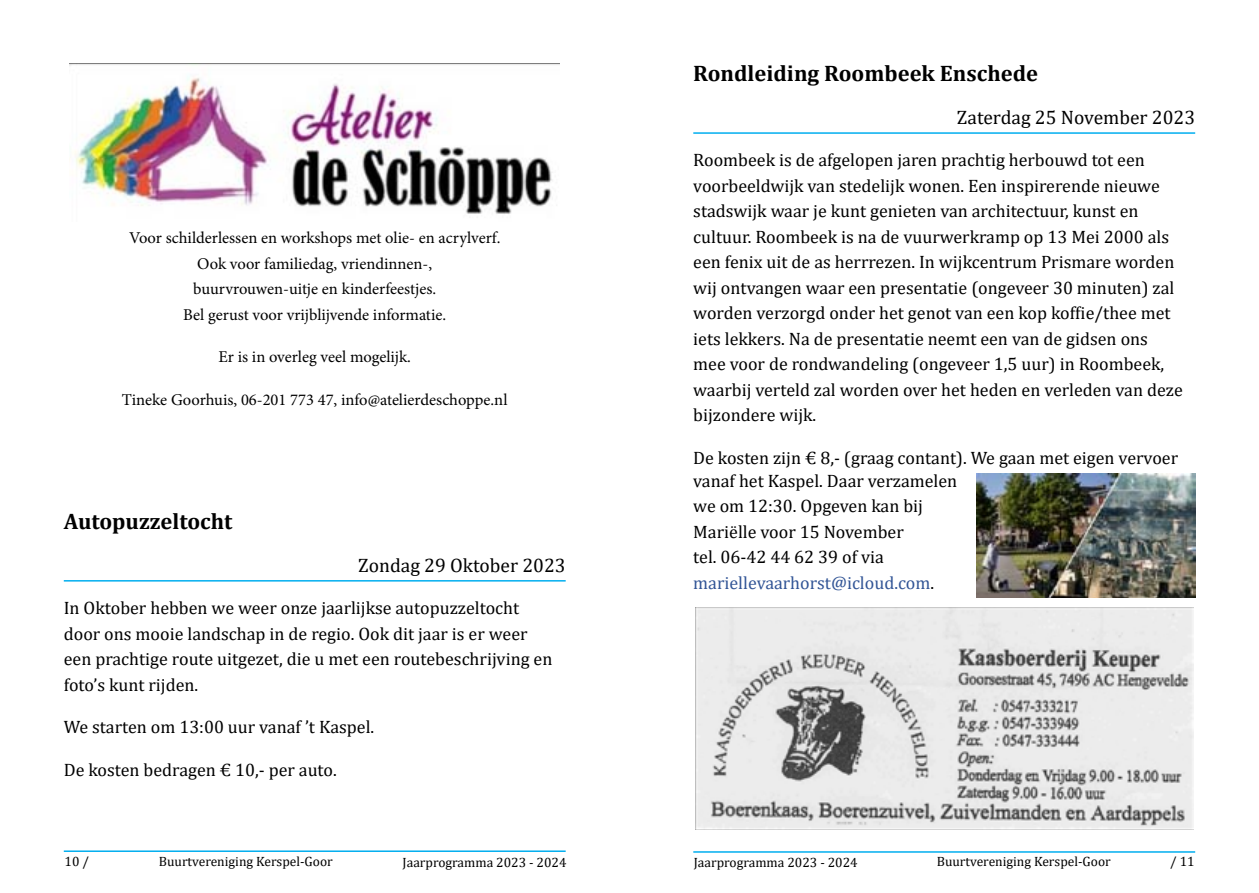
<style>
.page{position:relative;width:1259px;height:893px;background:#fff}
.page>*{position:absolute;margin:0;border:0;box-sizing:border-box;transform-origin:0 0}
.t1{font:700 22.5px "Cambria";color:#000}
.t2{font:19.5px "Cambria";color:#000}
.t3{font:18px/25.5px "Cambria";color:#000}
.t4{font:16.5px/25.5px "Minion Pro";color:#000;text-align:center}
.t5{font:13.5px "Cambria";color:#000}
.s1{color:#325596}
</style>
<div class="page">
<hr style="left:64px;top:850px;width:502px;height:2px;background:#00aeef">
<hr style="left:693px;top:851px;width:502px;height:2px;background:#00aeef">
<hr style="left:693px;top:132px;width:502px;height:2px;background:#00aeef">
<img style="left:976px;top:473px;width:219px;height:124px">
<hr style="left:64px;top:580px;width:502px;height:2px;background:#00aeef">
<img style="left:69px;top:64px;width:491px;height:150px">
<img style="left:695px;top:607px;width:498px;height:222px">
<p class="t4" style="left:129px;top:225px;width:373px">Voor schilderlessen en workshops met olie- en acrylverf.<br>Ook voor familiedag, vriendinnen-,<br>buurvrouwen-uitje en kinderfeestjes.<br>Bel gerust voor vrijblijvende informatie.</p>
<p class="t4" style="left:218px;top:344px;width:194px">Er is in overleg veel mogelijk.</p>
<p class="t4" style="left:122px;top:387px;width:387px">Tineke Goorhuis, 06-201 773 47, info@atelierdeschoppe.nl</p>
<p class="t1" style="left:64px;top:505px;width:170px">Autopuzzeltocht</p>
<p class="t2" style="left:358px;top:553px;width:209px">Zondag 29 Oktober 2023</p>
<p class="t3" style="left:64px;top:595px;width:490px">In Oktober hebben we weer onze jaarlijkse autopuzzeltocht door ons mooie landschap in de regio. Ook dit jaar is er weer een prachtige route uitgezet, die u met een routebeschrijving en foto’s kunt rijden.</p>
<p class="t3" style="left:64px;top:714px;width:312px">We starten om 13:00 uur vanaf ’t Kaspel.</p>
<p class="t3" style="left:64px;top:757px;width:274px">De kosten bedragen € 10,- per auto.</p>
<p class="t1" style="left:693px;top:58px;width:346px">Rondleiding Roombeek Enschede</p>
<p class="t2" style="left:957px;top:106px;width:240px">Zaterdag 25 November 2023</p>
<p class="t3" style="left:693px;top:147px;width:491px">Roombeek is de afgelopen jaren prachtig herbouwd tot een voorbeeldwijk van stedelijk wonen. Een inspirerende nieuwe stadswijk waar je kunt genieten van architectuur, kunst en cultuur. Roombeek is na de vuurwerkramp op 13 Mei 2000 als een fenix uit de as herrrezen. In wijkcentrum Prismare worden wij ontvangen waar een presentatie (ongeveer 30 minuten) zal worden verzorgd onder het genot van een kop koffie/thee met iets lekkers. Na de presentatie neemt een van de gidsen ons mee voor de rondwandeling (ongeveer 1,5 uur) in Roombeek, waarbij verteld zal worden over het heden en verleden van deze bijzondere wijk.</p>
<p class="t3" style="left:693px;top:446px;width:486px;line-height:22.8px">De kosten zijn € 8,- (graag contant). We gaan met eigen vervoer vanaf het Kaspel. Daar verzamelen</p>
<p class="t3" style="left:693px;top:493px;width:242px">we om 12:30. Opgeven kan bij<br>Mariëlle voor 15 November<br>tel. 06-42 44 62 39 of via <span class="s1">mariellevaarhorst@icloud.com</span>.</p>
<p class="t5" style="left:65px;top:854px;width:26px">10 /</p>
<p class="t5" style="left:159px;top:853px;width:175px">Buurtvereniging Kerspel-Goor</p>
<p class="t5" style="left:403px;top:855px;width:165px">Jaarprogramma 2023 - 2024</p>
<p class="t5" style="left:694px;top:854px;width:165px">Jaarprogramma 2023 - 2024</p>
<p class="t5" style="left:937px;top:853px;width:175px">Buurtvereniging Kerspel-Goor</p>
<p class="t5" style="left:1170px;top:854px;width:26px">/ 11</p>
</div>
